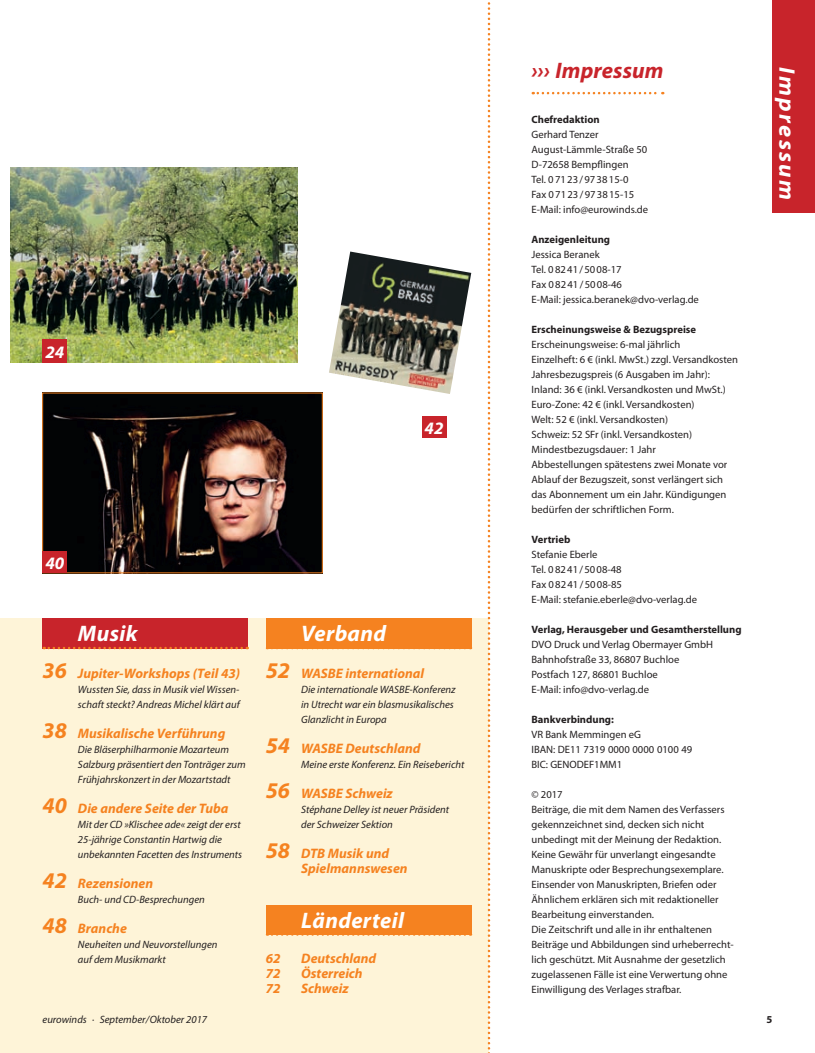
<style>
.page{position:relative;width:815px;height:1053px;background:#fff}
.page>*{position:absolute;margin:0;border:0;box-sizing:border-box;transform-origin:0 0}
.EW_Titel_klein_4c_1{font:italic 700 22.5px "Myriad Pro";letter-spacing:.015em;color:#fff}
.EW_Kolumne_Bold{font:italic 700 semi-expanded 22.5px "Myriad Pro";letter-spacing:.1em;color:#fff}
.EW_Zwischentitel_4c{font:italic 700 22.5px "Myriad Pro";letter-spacing:.005em;color:#c8242b}
.EW_Titel_klein_4c_1-2{font:italic 700 17.5px "Myriad Pro";color:#fff}
.t1{font:italic 700 13.75px/15px "Myriad Pro";color:#f58220}
.EW_Fließtext_Myriad{font:10.62px/15px "Myriad Pro";color:#231f20}
.EW_Fließtext_Myriad-2{font:italic 10.62px/15px "Myriad Pro";color:#231f20}
.EW_Zwischentitel{font:700 10.62px "Myriad Pro";color:#231f20}
.EW_Fließtext_Myriad-3{font:700 10.62px "Myriad Pro";color:#231f20}
.s1{font-size:22.5px}
</style>
<div class="page">
<img style="left:45px;top:395px;width:275px;height:176px">
<img style="left:329px;top:251px;width:142px;height:143px">
<img style="left:11px;top:168px;width:287px;height:195px">
<div style="left:0;top:618px;width:489px;height:434px;background:#fef4d8"></div>
<svg style="left:533px;top:92px;width:130px;height:2px"></svg>
<svg style="left:488px;top:2px;width:2px;height:1051px"></svg>
<div style="left:43px;top:618px;width:205px;height:30px;background:#c8242b"></div>
<svg style="left:44px;top:646px;width:204px;height:3px"></svg>
<div style="left:266px;top:618px;width:205px;height:30px;background:#f58220"></div>
<svg style="left:267px;top:648px;width:204px;height:1px"></svg>
<div style="left:266px;top:904px;width:205px;height:30px;background:#f58220"></div>
<svg style="left:267px;top:934px;width:204px;height:1px"></svg>
<div style="left:43px;top:340px;width:24px;height:23px;background:#c8242b"></div>
<div style="left:422px;top:416px;width:24px;height:22px;background:#c8242b"></div>
<div style="left:772px;top:0;width:43px;height:213px;background:#c8242b"></div>
<div style="left:43px;top:551px;width:24px;height:22px;background:#c8242b"></div>
<p class="EW_Titel_klein_4c_1-2" style="left:45px;top:340px;width:20px">24</p>
<p class="EW_Titel_klein_4c_1-2" style="left:425px;top:416px;width:20px">42</p>
<p class="EW_Titel_klein_4c_1-2" style="left:45px;top:551px;width:20px">40</p>
<p class="EW_Titel_klein_4c_1" style="left:78px;top:619px;width:61px">Musik</p>
<p class="EW_Titel_klein_4c_1" style="left:301px;top:619px;width:86px">Verband</p>
<p class="t1" style="left:43px;top:665px;width:199px"><span class="s1">36</span> Jupiter-Workshops (Teil 43)</p>
<p class="EW_Fließtext_Myriad-2" style="left:78px;top:681px;width:163px">Wussten Sie, dass in Musik viel Wissen&shy;schaft steckt? Andreas Michel klärt auf</p>
<p class="t1" style="left:43px;top:725px;width:184px"><span class="s1">38</span> Musikalische Verführung</p>
<p class="EW_Fließtext_Myriad-2" style="left:78px;top:741px;width:169px">Die Bläserphilharmonie Mozarteum<br>Salzburg präsentiert den Tonträger zum<br>Frühjahrskonzert in der Mozartstadt</p>
<p class="t1" style="left:43px;top:800px;width:187px"><span class="s1">40</span> Die andere Seite der Tuba</p>
<p class="EW_Fließtext_Myriad-2" style="left:78px;top:816px;width:166px">Mit der CD »Klischee ade« zeigt der erst<br>25-jährige Constantin Hartwig die unbekannten Facetten des Instruments</p>
<p class="t1" style="left:43px;top:875px;width:112px"><span class="s1">42</span> Rezensionen</p>
<p class="EW_Fließtext_Myriad-2" style="left:78px;top:891px;width:128px">Buch- und CD-Besprechungen</p>
<p class="t1" style="left:43px;top:920px;width:86px"><span class="s1">48</span> Branche</p>
<p class="EW_Fließtext_Myriad-2" style="left:78px;top:936px;width:141px">Neuheiten und Neuvorstellungen auf dem Musikmarkt</p>
<p class="EW_Fließtext_Myriad-2" style="left:43px;top:1011px;width:166px">eurowinds · September/Oktober 2017</p>
<p class="t1" style="left:266px;top:665px;width:160px"><span class="s1">52</span> WASBE international</p>
<p class="EW_Fließtext_Myriad-2" style="left:301px;top:681px;width:156px">Die internationale WASBE-Konferenz in Utrecht war ein blasmusikalisches<br>Glanzlicht in Europa</p>
<p class="t1" style="left:266px;top:740px;width:156px"><span class="s1">54</span> WASBE Deutschland</p>
<p class="EW_Fließtext_Myriad-2" style="left:301px;top:756px;width:165px">Meine erste Konferenz. Ein Reisebericht</p>
<p class="t1" style="left:266px;top:785px;width:129px"><span class="s1">56</span> WASBE Schweiz</p>
<p class="EW_Fließtext_Myriad-2" style="left:301px;top:801px;width:150px">Stéphane Delley ist neuer Präsident der Schweizer Sektion</p>
<p class="t1" style="left:301px;top:845px;width:108px;text-indent:-35px"><span class="s1">58</span> DTB Musik und<br>Spielmannswesen</p>
<p class="EW_Titel_klein_4c_1" style="left:301px;top:905px;width:104px">Länderteil</p>
<p class="t1" style="left:266px;top:950px;width:16px">62</p>
<p class="t1" style="left:301px;top:950px;width:77px">Deutschland</p>
<p class="t1" style="left:266px;top:965px;width:16px">72</p>
<p class="t1" style="left:301px;top:965px;width:63px">Österreich</p>
<p class="t1" style="left:266px;top:980px;width:16px">72</p>
<p class="t1" style="left:301px;top:980px;width:49px">Schweiz</p>
<p class="EW_Zwischentitel_4c" style="left:531px;top:55px;width:134px">››› Impressum</p>
<p class="EW_Zwischentitel" style="left:531px;top:112px;width:70px">Chefredaktion</p>
<p class="EW_Fließtext_Myriad" style="left:531px;top:126px;width:68px">Gerhard Tenzer</p>
<p class="EW_Fließtext_Myriad" style="left:531px;top:141px;width:117px">August-Lämmle-Straße 50</p>
<p class="EW_Fließtext_Myriad" style="left:531px;top:156px;width:99px">D-72658 Bempflingen</p>
<p class="EW_Fließtext_Myriad" style="left:531px;top:171px;width:98px">Tel. 07123/973815-0</p>
<p class="EW_Fließtext_Myriad" style="left:531px;top:186px;width:104px">Fax 07123/973815-15</p>
<p class="EW_Fließtext_Myriad" style="left:531px;top:201px;width:118px">E-Mail: info@eurowinds.de</p>
<p class="EW_Zwischentitel" style="left:531px;top:232px;width:80px">Anzeigenleitung</p>
<p class="EW_Fließtext_Myriad" style="left:531px;top:246px;width:70px">Jessica Beranek</p>
<p class="EW_Fließtext_Myriad" style="left:531px;top:261px;width:92px">Tel. 08241/5008-17</p>
<p class="EW_Fließtext_Myriad" style="left:531px;top:276px;width:92px">Fax 08241/5008-46</p>
<p class="EW_Fließtext_Myriad" style="left:531px;top:291px;width:169px">E-Mail: jessica.beranek@dvo-verlag.de</p>
<p class="EW_Zwischentitel" style="left:531px;top:322px;width:166px">Erscheinungsweise &amp; Bezugspreise</p>
<p class="EW_Fließtext_Myriad" style="left:531px;top:336px;width:150px">Erscheinungsweise: 6-mal jährlich</p>
<p class="EW_Fließtext_Myriad" style="left:531px;top:351px;width:208px">Einzelheft: 6 € (inkl. MwSt.) zzgl. Versandkosten</p>
<p class="EW_Fließtext_Myriad" style="left:531px;top:366px;width:180px">Jahresbezugspreis (6 Ausgaben im Jahr):</p>
<p class="EW_Fließtext_Myriad" style="left:531px;top:381px;width:196px">Inland: 36 € (inkl. Versandkosten und MwSt.)</p>
<p class="EW_Fließtext_Myriad" style="left:531px;top:396px;width:165px">Euro-Zone: 42 € (inkl. Versandkosten)</p>
<p class="EW_Fließtext_Myriad" style="left:531px;top:411px;width:138px">Welt: 52 € (inkl. Versandkosten)</p>
<p class="EW_Fließtext_Myriad" style="left:531px;top:426px;width:162px">Schweiz: 52 SFr (inkl. Versandkosten)</p>
<p class="EW_Fließtext_Myriad" style="left:531px;top:441px;width:126px">Mindestbezugsdauer: 1 Jahr</p>
<p class="EW_Fließtext_Myriad" style="left:531px;top:456px;width:197px">Abbestellungen spätestens zwei Monate vor Ablauf der Bezugszeit, sonst verlängert sich das Abonnement um ein Jahr. Kündigungen bedürfen der schriftlichen Form.</p>
<p class="EW_Zwischentitel" style="left:531px;top:532px;width:40px">Vertrieb</p>
<p class="EW_Fließtext_Myriad" style="left:531px;top:546px;width:68px">Stefanie Eberle</p>
<p class="EW_Fließtext_Myriad" style="left:531px;top:561px;width:92px">Tel. 08241/5008-48</p>
<p class="EW_Fließtext_Myriad" style="left:531px;top:576px;width:92px">Fax 08241/5008-85</p>
<p class="EW_Fließtext_Myriad" style="left:531px;top:591px;width:167px">E-Mail: stefanie.eberle@dvo-verlag.de</p>
<p class="EW_Zwischentitel" style="left:531px;top:622px;width:212px">Verlag, Herausgeber und Gesamtherstellung</p>
<p class="EW_Fließtext_Myriad" style="left:531px;top:636px;width:183px">DVO Druck und Verlag Obermayer GmbH</p>
<p class="EW_Fließtext_Myriad" style="left:531px;top:651px;width:149px">Bahnhofstraße 33, 86807 Buchloe</p>
<p class="EW_Fließtext_Myriad" style="left:531px;top:666px;width:128px">Postfach 127, 86801 Buchloe</p>
<p class="EW_Fließtext_Myriad" style="left:531px;top:681px;width:119px">E-Mail: info@dvo-verlag.de</p>
<p class="EW_Zwischentitel" style="left:531px;top:712px;width:84px">Bankverbindung:</p>
<p class="EW_Fließtext_Myriad" style="left:531px;top:726px;width:111px">VR Bank Memmingen eG</p>
<p class="EW_Fließtext_Myriad" style="left:531px;top:741px;width:162px">IBAN: DE11 7319 0000 0000 0100 49</p>
<p class="EW_Fließtext_Myriad" style="left:531px;top:756px;width:92px">BIC: GENODEF1MM1</p>
<p class="EW_Fließtext_Myriad" style="left:531px;top:786px;width:33px">© 2017</p>
<p class="EW_Fließtext_Myriad" style="left:531px;top:801px;width:195px">Beiträge, die mit dem Namen des Verfassers gekennzeichnet sind, decken sich nicht unbedingt mit der Meinung der Redaktion.<br>Keine Gewähr für unverlangt eingesandte Manuskripte oder Besprechungsexemplare.<br>Einsender von Manuskripten, Briefen oder Ähnlichem erklären sich mit redaktioneller Bearbeitung einverstanden.</p>
<p class="EW_Fließtext_Myriad" style="left:531px;top:921px;width:204px">Die Zeitschrift und alle in ihr enthaltenen Beiträge und Abbildungen sind urheberrecht&shy;lich geschützt. Mit Ausnahme der gesetzlich zugelassenen Fälle ist eine Verwertung ohne Einwilligung des Verlages strafbar.</p>
<p class="EW_Kolumne_Bold" style="left:802px;top:67px;width:134px;rotate:90deg">Impressum</p>
<p class="EW_Kolumne_Bold" style="left:802px;top:109px;width:93px;rotate:90deg">Porträt</p>
<p class="EW_Fließtext_Myriad-3" style="left:767px;top:1012px;width:7px">5</p>
</div>
